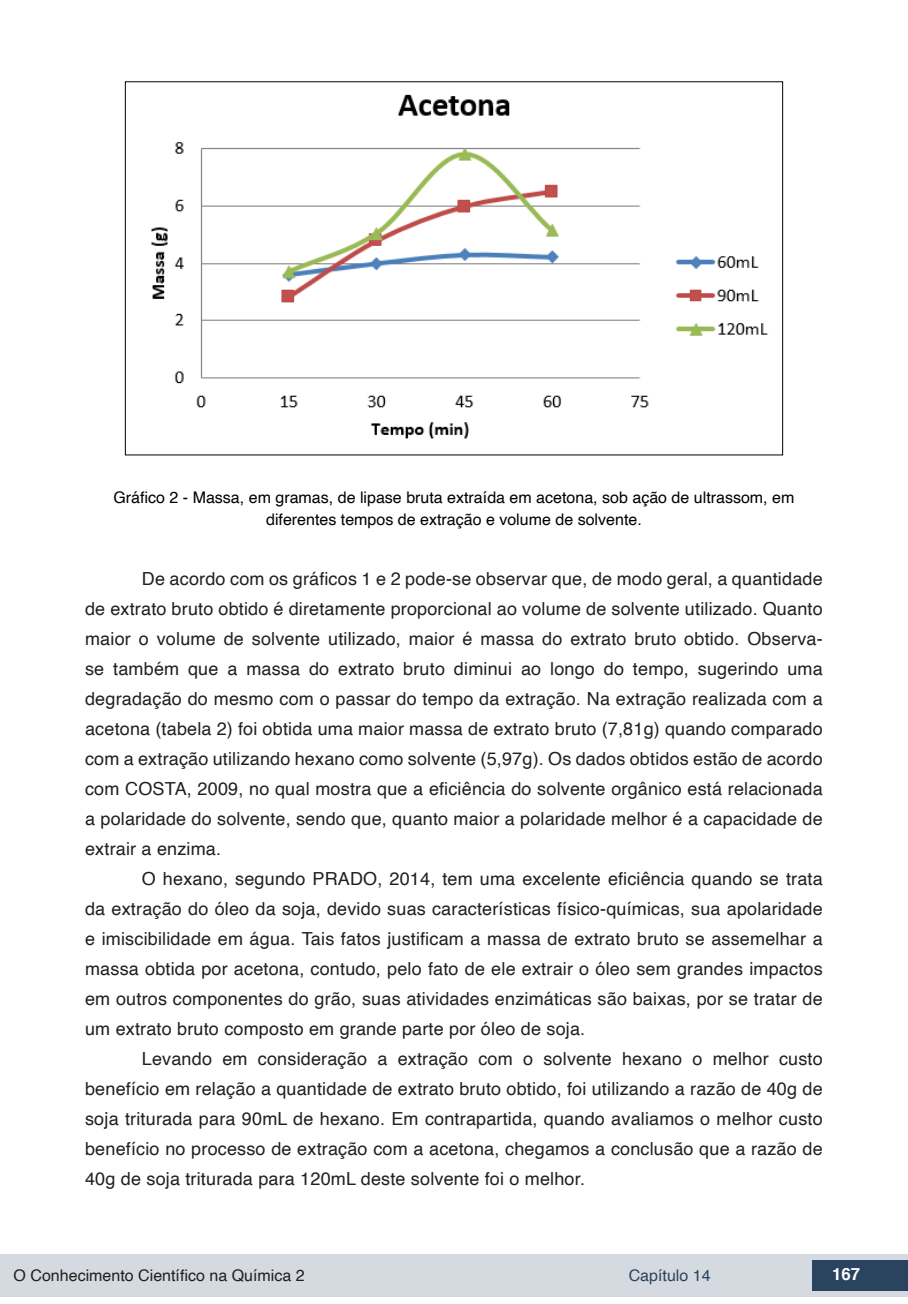
<style>
.page{position:relative;width:908px;height:1304px;background:#fff}
.page>*{position:absolute;margin:0;border:0;box-sizing:border-box;transform-origin:0 0}
.txt{font:18px/30px "Helvetica";letter-spacing:.01em;color:#231f20;text-align:justify}
.t1{font:700 16.8px "Helvetica";color:#fff}
.info_tab_graf_imag{font:16px/22px "Helvetica";color:#000;text-align:center}
.t2{font:16px "Helvetica";color:#231f20}
.t3{font:16px "Helvetica";color:#2a435e}
</style>
<div class="page">
<div style="left:0;top:1254px;width:906px;height:43px;background:#d4dadf"></div>
<div style="left:812px;top:1261px;width:95px;height:30px;background:#2a435e"></div>
<img style="left:126px;top:94px;width:655px;height:362px">
<p class="info_tab_graf_imag" style="left:113px;top:486px;width:682px">Gráfico 2 - Massa, em gramas, de lipase bruta extraída em acetona, sob ação de ultrassom, em diferentes tempos de extração e volume de solvente.</p>
<p class="txt" style="left:85px;top:564px;width:738px;text-indent:57px">De acordo com os gráficos 1 e 2 pode-se observar que, de modo geral, a quantidade de extrato bruto obtido é diretamente proporcional ao volume de solvente utilizado. Quanto maior o volume de solvente utilizado, maior é massa do extrato bruto obtido. Observa&shy;se também que a massa do extrato bruto diminui ao longo do tempo, sugerindo uma degradação do mesmo com o passar do tempo da extração. Na extração realizada com a acetona (tabela 2) foi obtida uma maior massa de extrato bruto (7,81g) quando comparado com a extração utilizando hexano como solvente (5,97g). Os dados obtidos estão de acordo com COSTA, 2009, no qual mostra que a eficiência do solvente orgânico está relacionada a polaridade do solvente, sendo que, quanto maior a polaridade melhor é a capacidade de extrair a enzima.</p>
<p class="txt" style="left:85px;top:864px;width:738px;text-indent:57px">O hexano, segundo PRADO, 2014, tem uma excelente eficiência quando se trata da extração do óleo da soja, devido suas características físico-químicas, sua apolaridade e imiscibilidade em água. Tais fatos justificam a massa de extrato bruto se assemelhar a massa obtida por acetona, contudo, pelo fato de ele extrair o óleo sem grandes impactos em outros componentes do grão, suas atividades enzimáticas são baixas, por se tratar de um extrato bruto composto em grande parte por óleo de soja.</p>
<p class="txt" style="left:85px;top:1044px;width:738px;text-indent:57px">Levando em consideração a extração com o solvente hexano o melhor custo benefício em relação a quantidade de extrato bruto obtido, foi utilizando a razão de 40g de soja triturada para 90mL de hexano. Em contrapartida, quando avaliamos o melhor custo benefício no processo de extração com a acetona, chegamos a conclusão que a razão de 40g de soja triturada para 120mL deste solvente foi o melhor.</p>
<p class="t2" style="left:14px;top:1263px;width:292px">O Conhecimento Científico na Química 2</p>
<p class="t3" style="left:628px;top:1263px;width:83px">Capítulo 14</p>
<p class="t1" style="left:831px;top:1261px;width:30px">167</p>
</div>
